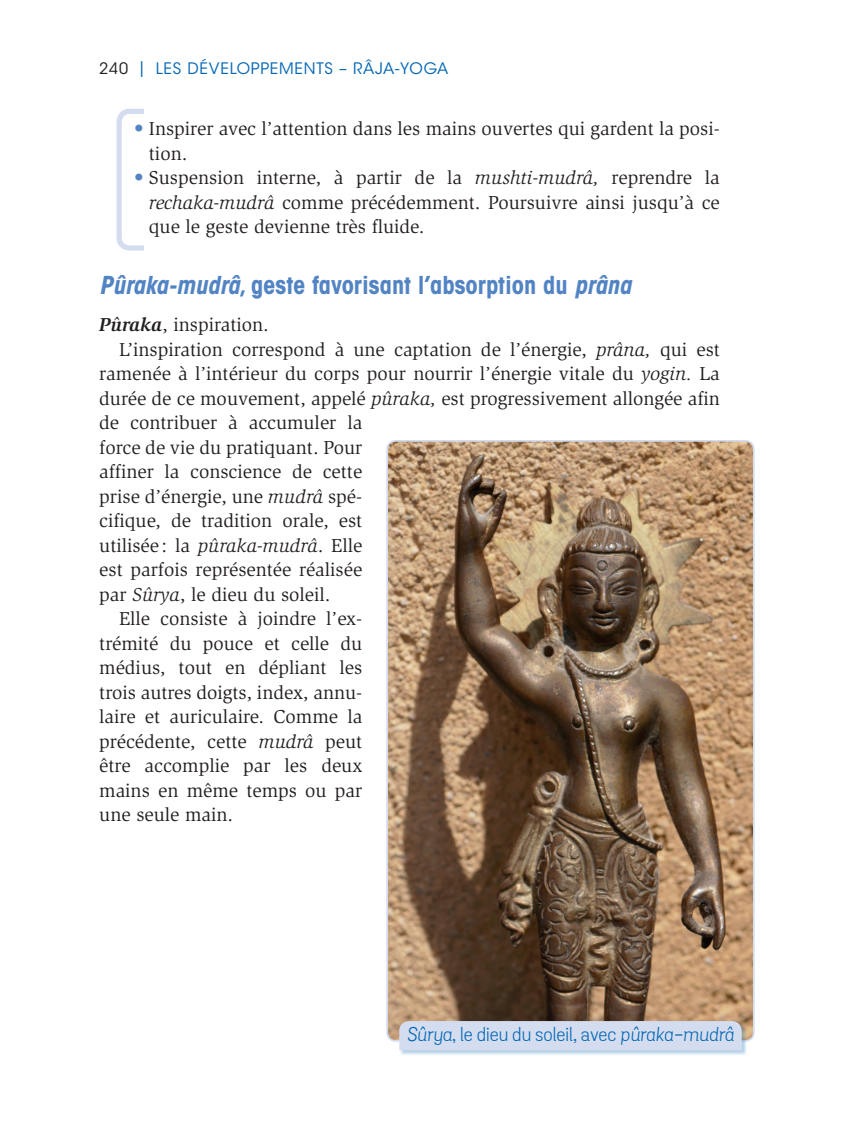
<style>
.page{position:relative;width:844px;height:1141px;background:#fff}
.page>*{position:absolute;margin:0;border:0;box-sizing:border-box;transform-origin:0 0}
.t1{font:700 condensed 24.5px "ITC Avant Garde Std";color:#5284c4}
.t2{font:19.25px/24.5px "Slimbach Std";color:#231f20}
.t3{font:19.25px "Grota Sans Book 91628";color:#0466b3}
.t4{font:15.75px "ITC Avant Garde Std";letter-spacing:.05em;color:#0466b3}
.s1{color:#231f20}
.s2{color:#5284c4}
.s3{font-style:italic}
.s4{font-weight:700;font-style:italic}
.s5{font-family:"Grota Sans Book Italic 11165"}
</style>
<div class="page">
<svg style="left:116px;top:108px;width:28px;height:143px"></svg>
<img style="left:389px;top:441px;width:364px;height:600px">
<div style="left:386px;top:440px;width:368px;height:602px;border:2px solid #d4ddef;border-radius:9px"></div>
<div style="left:399px;top:1021px;width:347px;height:35px;background:#0466b3;opacity:.3"></div>
<div style="left:399px;top:1021px;width:342px;height:29px;background:#d4ddef"></div>
<p class="t4" style="left:99px;top:59px;width:132px"><span class="s1">240</span> | LES DÉVELOPPE</p>
<p class="t4" style="left:279px;top:59px;width:144px">MEN TS – RÂJA-YOGA</p>
<p class="t2" style="left:149px;top:117px;width:572px;text-indent:-15px"><span class="s2">•</span> Inspirer avec l’attention dans les mains ouvertes qui gardent la posi&shy;tion.</p>
<p class="t2" style="left:149px;top:166px;width:572px;text-align:justify;text-indent:-15px"><span class="s2">•</span> Suspension interne, à partir de la <span class="s3">mushti-mudrâ,</span> reprendre la <span class="s3">rechaka-mudrâ</span> comme précédemment. Poursuivre ainsi jusqu’à ce que le geste devienne très fluide.</p>
<p class="t1" style="left:99px;top:270px;width:533px"><span class="s3">Pûraka-mudrâ</span>, geste favorisant l’absorption du <span class="s3">prâna</span></p>
<p class="t2" style="left:99px;top:313px;width:171px"><span class="s4">Pûraka</span>, inspiration.</p>
<p class="t2" style="left:119px;top:337px;width:602px">L’inspiration correspond à une captation de l’énergie, <span class="s3">prâna,</span> qui est</p>
<p class="t2" style="left:99px;top:362px;width:622px">ramenée à l’intérieur du corps pour nourrir l’énergie vitale du <span class="s3">yogin.</span> La</p>
<p class="t2" style="left:99px;top:386px;width:622px">durée de ce mouvement, appelé <span class="s3">pûraka,</span> est progressivement allongée afin</p>
<p class="t2" style="left:99px;top:411px;width:264px">de contribuer à accumuler la</p>
<p class="t2" style="left:99px;top:435px;width:264px">force de vie du pratiquant. Pour</p>
<p class="t2" style="left:99px;top:460px;width:264px">affiner la conscience de cette</p>
<p class="t2" style="left:99px;top:484px;width:264px">prise d’énergie, une <span class="s3">mudrâ</span> spé-</p>
<p class="t2" style="left:99px;top:509px;width:264px">cifique, de tradition orale, est</p>
<p class="t2" style="left:99px;top:533px;width:264px">utilisée : la <span class="s3">pûraka-mudrâ</span>. Elle</p>
<p class="t2" style="left:99px;top:558px;width:264px">est parfois représentée réalisée</p>
<p class="t2" style="left:99px;top:582px;width:233px">par <span class="s3">Sûrya</span>, le dieu du soleil.</p>
<p class="t2" style="left:119px;top:607px;width:244px">Elle consiste à joindre l’ex-</p>
<p class="t2" style="left:99px;top:631px;width:264px">trémité du pouce et celle du</p>
<p class="t2" style="left:99px;top:656px;width:264px">médius, tout en dépliant les</p>
<p class="t2" style="left:99px;top:680px;width:264px">trois autres doigts, index, annu-</p>
<p class="t2" style="left:99px;top:705px;width:264px">laire et auriculaire. Comme la</p>
<p class="t2" style="left:99px;top:729px;width:264px">précédente, cette <span class="s3">mudrâ</span> peut</p>
<p class="t2" style="left:99px;top:754px;width:264px">être accomplie par les deux</p>
<p class="t2" style="left:99px;top:778px;width:264px">mains en même temps ou par</p>
<p class="t2" style="left:99px;top:803px;width:135px">une seule main.</p>
<p class="t3" style="left:406px;top:1023px;width:329px"><span class="s5">Sûrya</span>, le dieu du soleil, avec <span class="s5">pûraka-mudrâ</span></p>
</div>
